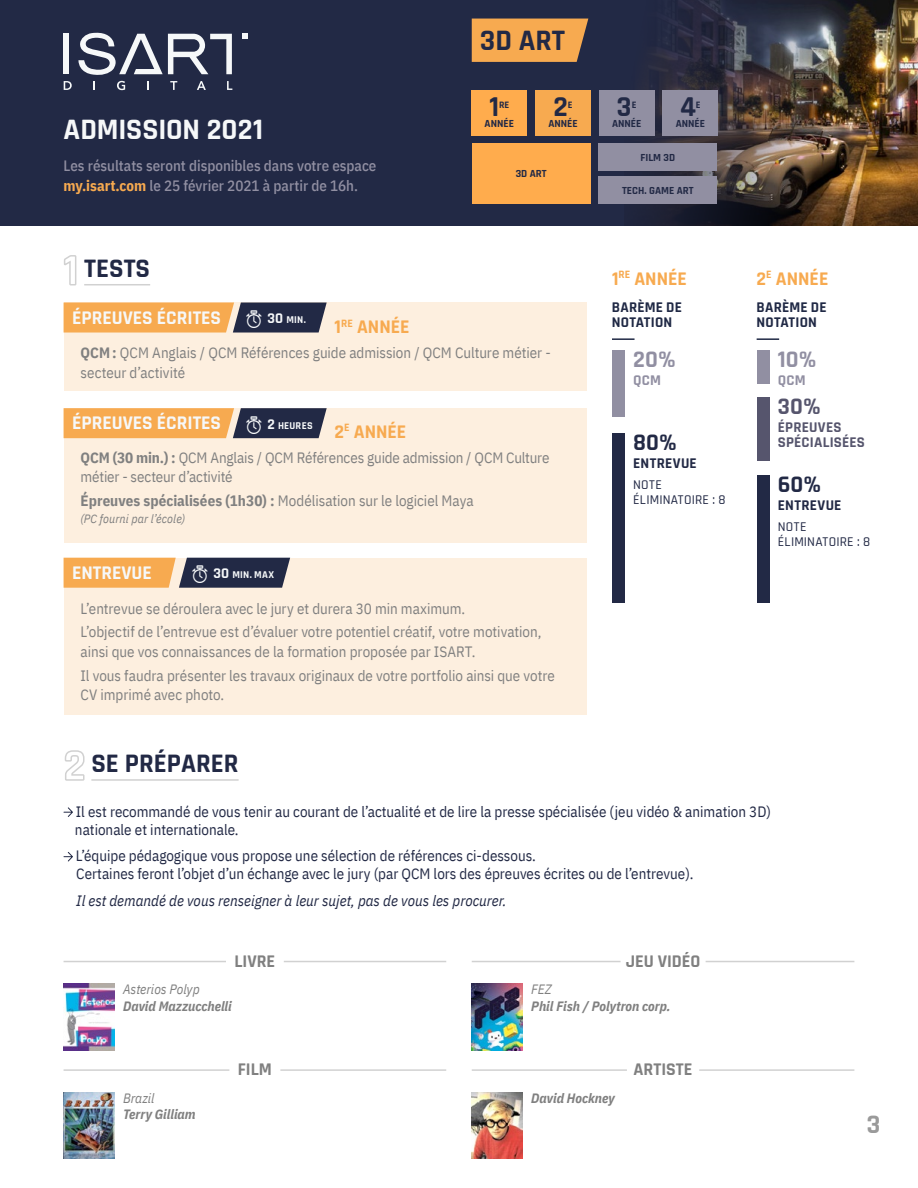
<style>
.page{position:relative;width:918px;height:1188px;background:#fff}
.page>*{position:absolute;margin:0;border:0;box-sizing:border-box;transform-origin:0 0}
.t1{font:700 30px "Rajdhani";letter-spacing:-.005em;color:#f6f8f9}
.t2{font:700 30px "Rajdhani";color:#222945}
.t3{font:700 29.1px "Rajdhani";color:#222945}
.t4{font:700 27px "Rajdhani";color:#222945}
.t5{font:700 27px "Rajdhani";color:#9a9a9a}
.t6{font:700 24px "Rajdhani";color:#222945}
.t7{font:700 24px "Rajdhani";color:#918fa2}
.t8{font:700 24px "Rajdhani";color:#56556d}
.t9{font:700 19.5px "Rajdhani";color:#f6f8f9}
.t10{font:700 19.5px "Rajdhani";color:#f7aa50}
.t11{font:700 18px "Rajdhani";color:#808080}
.t12{font:15px/19.5px "IBM Plex Sans Cond";color:#808080}
.t13{font:15px/18px "IBM Plex Sans Cond";color:#222945}
.t14{font:500 15px/19.5px "IBM Plex Sans Cond";color:#918fa2}
.t15{font:italic 15px "IBM Plex Sans Cond";color:#222945}
.t16{font:700 15px/15px "Rajdhani";letter-spacing:.005em;color:#202945}
.t17{font:700 15px/15px "Rajdhani";letter-spacing:.015em;color:#56556d}
.t18{font:700 15px "Rajdhani";letter-spacing:.025em;color:#222945}
.t19{font:700 15px "Rajdhani";letter-spacing:.005em;color:#918fa2}
.t20{font:italic 700 13.5px "IBM Plex Sans Cond";color:#808080}
.t21{font:500 13.5px/15px "Rajdhani";letter-spacing:.015em;color:#222945}
.t22{font:italic 13.5px "IBM Plex Sans Cond";color:#808080}
.t23{font:italic 12px "IBM Plex Sans Cond";letter-spacing:.01em;color:#808080}
.t24{font:700 10.95px "Rajdhani";color:#222945}
.t25{font:700 10.5px "Rajdhani";letter-spacing:.02em;color:#f6f8f9}
.t26{font:700 9.9px "Rajdhani";color:#222945}
.s1{font-weight:700;color:#f7aa50}
.s2{font-size:45px;color:#d1d1d1}
.s3{font-size:15px}
.s4{font-weight:700}
</style>
<div class="page">
<div style="left:0;top:0;width:918px;height:225px;background:#222945"></div>
<img style="left:625px;top:0;width:293px;height:225px">
<svg style="left:64px;top:81px;width:8px;height:9px"></svg>
<div style="left:64px;top:34px;width:5px;height:40px;background:#f6f8f9"></div>
<svg style="left:78px;top:32px;width:154px;height:58px"></svg>
<svg style="left:243px;top:34px;width:5px;height:5px"></svg>
<div style="left:64px;top:303px;width:522px;height:88px;background:#fdefdf"></div>
<div style="left:64px;top:408px;width:522px;height:134px;background:#fdefdf"></div>
<hr style="left:84px;top:284px;width:66px;height:1px;background:#d1d1d1">
<div style="left:64px;top:558px;width:522px;height:156px;background:#fdefdf"></div>
<hr style="left:91px;top:779px;width:148px;height:2px;background:#d1d1d1">
<svg style="left:63px;top:807px;width:10px;height:10px"></svg>
<svg style="left:63px;top:852px;width:10px;height:10px"></svg>
<hr style="left:64px;top:961px;width:162px;height:1px;background:#d1d1d1">
<hr style="left:284px;top:961px;width:162px;height:1px;background:#d1d1d1">
<hr style="left:280px;top:1069px;width:166px;height:2px;background:#d1d1d1">
<hr style="left:64px;top:1069px;width:165px;height:2px;background:#d1d1d1">
<hr style="left:472px;top:1069px;width:155px;height:2px;background:#d1d1d1">
<hr style="left:699px;top:1069px;width:155px;height:2px;background:#d1d1d1">
<hr style="left:706px;top:961px;width:148px;height:1px;background:#d1d1d1">
<hr style="left:472px;top:961px;width:149px;height:1px;background:#d1d1d1">
<img style="left:64px;top:984px;width:51px;height:66px">
<img style="left:64px;top:1092px;width:51px;height:67px">
<img style="left:472px;top:1092px;width:51px;height:67px">
<img style="left:472px;top:984px;width:51px;height:66px">
<svg style="left:472px;top:19px;width:116px;height:43px;background:#eca34f"></svg>
<hr style="left:757px;top:338px;width:22px;height:2px;background:#202945">
<hr style="left:612px;top:338px;width:23px;height:2px;background:#202945">
<div style="left:757px;top:350px;width:12px;height:34px;background:#918fa2"></div>
<div style="left:612px;top:350px;width:13px;height:66px;background:#918fa2"></div>
<div style="left:757px;top:398px;width:12px;height:63px;background:#56556d"></div>
<div style="left:757px;top:475px;width:12px;height:127px;background:#222945"></div>
<div style="left:612px;top:433px;width:13px;height:169px;background:#222945"></div>
<div style="left:599px;top:90px;width:55px;height:45px;background:#918fa2"></div>
<div style="left:663px;top:90px;width:55px;height:45px;background:#918fa2"></div>
<div style="left:472px;top:90px;width:55px;height:45px;background:#ffac4d"></div>
<div style="left:535px;top:90px;width:56px;height:45px;background:#f7aa50"></div>
<div style="left:598px;top:143px;width:119px;height:27px;background:#918fa2"></div>
<div style="left:598px;top:176px;width:119px;height:28px;background:#918fa2"></div>
<div style="left:472px;top:143px;width:119px;height:61px;background:#ffac4d"></div>
<svg style="left:64px;top:303px;width:263px;height:30px;background:#b28454"></svg>
<svg style="left:64px;top:408px;width:263px;height:30px;background:#b28353"></svg>
<svg style="left:64px;top:558px;width:226px;height:30px;background:#977455"></svg>
<h1 class="t1" style="left:64px;top:111px;width:201px">ADMISSION 2021</h1>
<p class="t14" style="left:64px;top:155px;width:314px">Les résultats seront disponibles dans votre espace <span class="s1">my.isart.com</span> le 25 février 2021 à partir de 16h.</p>
<h3 class="t4" style="left:64px;top:252px;width:88px"><span class="s2">1</span> TESTS</h3>
<h3 class="t9" style="left:72px;top:306px;width:151px">ÉPREUVES ÉCRITES</h3>
<p class="t25" style="left:267px;top:314px;width:40px"><span class="s3">30</span> MIN.</p>
<h3 class="t10" style="left:335px;top:315px;width:76px">1<sup>RE</sup> ANNÉE</h3>
<h1 class="t2" style="left:480px;top:22px;width:86px">3D ART</h1>
<h2 class="t3" style="left:489px;top:89px;width:11px">1</h2>
<p class="t26" style="left:499px;top:99px;width:12px">RE</p>
<p class="t24" style="left:485px;top:117px;width:31px">ANNÉE</p>
<h2 class="t3" style="left:553px;top:89px;width:16px">2</h2>
<p class="t26" style="left:568px;top:99px;width:6px">E</p>
<p class="t24" style="left:548px;top:117px;width:31px">ANNÉE</p>
<p class="t24" style="left:516px;top:167px;width:32px">3D ART</p>
<p class="t12" style="left:81px;top:342px;width:472px"><span class="s4">QCM:</span> QCM Anglais / QCM Références guide admission / QCM Culture métier - secteur d’activité</p>
<h3 class="t9" style="left:72px;top:411px;width:151px">ÉPREUVES ÉCRITES</h3>
<p class="t25" style="left:267px;top:419px;width:47px"><span class="s3">2</span> HEURES</p>
<h3 class="t10" style="left:335px;top:419px;width:73px">2<sup>E</sup> ANNÉE</h3>
<p class="t12" style="left:81px;top:447px;width:471px"><span class="s4">QCM (30 min.) :</span> QCM Anglais / QCM Références guide admission / QCM Culture métier - secteur d’activité</p>
<p class="t12" style="left:81px;top:490px;width:395px"><span class="s4">Épreuves spécialisées (1h30) :</span> Modélisation sur le logiciel Maya</p>
<p class="t23" style="left:81px;top:509px;width:106px">(PC fourni par l’école)</p>
<h3 class="t9" style="left:72px;top:561px;width:81px">ENTREVUE</h3>
<p class="t25" style="left:213px;top:569px;width:62px"><span class="s3">30</span> MIN. MAX</p>
<p class="t12" style="left:81px;top:595px;width:462px;line-height:23.7px">L’entrevue se déroulera avec le jury et durera 30 min maximum.<br>L’objectif de l’entrevue est d’évaluer votre potentiel créatif, votre motivation,</p>
<p class="t12" style="left:81px;top:638px;width:476px;line-height:23.7px">ainsi que vos connaissances de la formation proposée par ISART.<br>Il vous faudra présenter les travaux originaux de votre portfolio ainsi que votre</p>
<p class="t12" style="left:81px;top:684px;width:145px">CV imprimé avec photo.</p>
<h2 class="t3" style="left:617px;top:89px;width:16px">3</h2>
<p class="t26" style="left:632px;top:99px;width:6px">E</p>
<p class="t24" style="left:612px;top:117px;width:31px">ANNÉE</p>
<h2 class="t3" style="left:680px;top:89px;width:17px">4</h2>
<p class="t26" style="left:696px;top:99px;width:6px">E</p>
<p class="t24" style="left:676px;top:117px;width:31px">ANNÉE</p>
<p class="t24" style="left:641px;top:150px;width:36px">FILM 3D</p>
<p class="t24" style="left:622px;top:184px;width:73px">TECH. GAME ART</p>
<h3 class="t10" style="left:612px;top:267px;width:76px">1<sup>RE</sup> ANNÉE</h3>
<h3 class="t10" style="left:757px;top:267px;width:73px">2<sup>E</sup> ANNÉE</h3>
<p class="t16" style="left:612px;top:300px;width:71px">BARÈME DE<br>NOTATION</p>
<h3 class="t7" style="left:633px;top:344px;width:44px">20%</h3>
<p class="t19" style="left:633px;top:371px;width:29px">QCM</p>
<h3 class="t6" style="left:633px;top:427px;width:45px">80%</h3>
<p class="t18" style="left:633px;top:454px;width:65px">ENTREVUE</p>
<p class="t21" style="left:633px;top:477px;width:94px">NOTE<br>ÉLIMINATOIRE : 8</p>
<p class="t16" style="left:757px;top:300px;width:71px">BARÈME DE<br>NOTATION</p>
<h3 class="t7" style="left:778px;top:344px;width:40px">10%</h3>
<p class="t19" style="left:778px;top:371px;width:29px">QCM</p>
<h3 class="t8" style="left:778px;top:392px;width:44px">30%</h3>
<p class="t17" style="left:778px;top:420px;width:88px">ÉPREUVES<br>SPÉCIALISÉES</p>
<h3 class="t6" style="left:778px;top:469px;width:45px">60%</h3>
<p class="t18" style="left:778px;top:496px;width:65px">ENTREVUE</p>
<p class="t21" style="left:778px;top:519px;width:94px">NOTE<br>ÉLIMINATOIRE : 8</p>
<h3 class="t4" style="left:64px;top:747px;width:177px"><span class="s2">2</span> SE PRÉPARER</h3>
<p class="t13" style="left:75px;top:801px;width:698px">Il est recommandé de vous tenir au courant de l’actualité et de lire la presse spécialisée (jeu vidéo &amp; animation 3D) nationale et internationale.</p>
<p class="t13" style="left:76px;top:846px;width:619px">L’équipe pédagogique vous propose une sélection de références ci-dessous.<br>Certaines feront l’objet d’un échange avec le jury (par QCM lors des épreuves écrites ou de l’entrevue).</p>
<p class="t15" style="left:76px;top:889px;width:432px">Il est demandé de vous renseigner à leur sujet, pas de vous les procurer.</p>
<p class="t11" style="left:235px;top:950px;width:42px">LIVRE</p>
<p class="t22" style="left:123px;top:979px;width:78px">Asterios Polyp</p>
<p class="t20" style="left:123px;top:995px;width:110px">David Mazzucchelli</p>
<p class="t11" style="left:626px;top:950px;width:76px">JEU VIDÉO</p>
<p class="t22" style="left:531px;top:979px;width:22px">FEZ</p>
<p class="t20" style="left:531px;top:995px;width:141px">Phil Fish / Polytron corp.</p>
<p class="t11" style="left:238px;top:1058px;width:36px">FILM</p>
<p class="t11" style="left:634px;top:1058px;width:60px">ARTISTE</p>
<p class="t22" style="left:123px;top:1088px;width:33px">Brazil</p>
<p class="t20" style="left:531px;top:1087px;width:85px">David Hockney</p>
<p class="t20" style="left:123px;top:1104px;width:74px">Terry Gilliam</p>
<h3 class="t5" style="left:867px;top:1108px;width:15px">3</h3>
</div>
